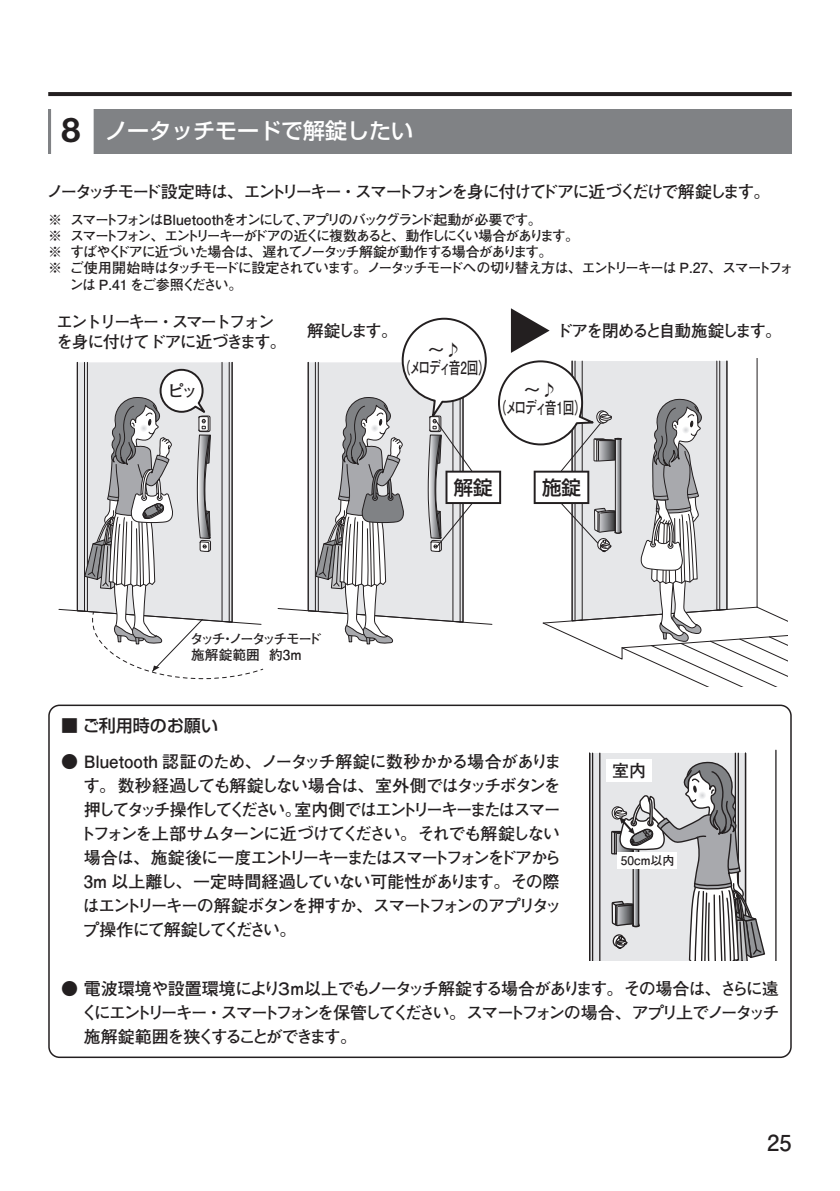
<style>
.page{position:relative;width:840px;height:1191px;background:#fff}
.page>*{position:absolute;margin:0;border:0;box-sizing:border-box;transform-origin:0 0}
.t1{font:500 22px "Shin Go Pro";color:#fff}
.t2{font:700 22px "Futo Go B101 Pro";color:#231f20}
.t3{font:500 19.4px "Shin Go Pr 5";color:#231f20}
.t4{font:700 17px/24px "Futo Go B101 Pro";letter-spacing:-.095em;color:#231f20}
.t5{font:700 17px/24px "Futo Go B101 Pro";letter-spacing:-.115em;color:#231f20;text-align:justify}
.t6{font:500 17px "Shin Go Pro";color:#231f20}
.t7{font:700 16.6px/20px "Futo Go B101 Pro";letter-spacing:-.14em;color:#231f20}
.t8{font:700 16.6px/17.6px "Futo Go B101 Pro";letter-spacing:-.12em;color:#231f20;text-align:center}
.t9{font:700 16.6px "Futo Go B101 Pro";letter-spacing:-.11em;color:#231f20}
.t10{font:700 14px/16px "Futo Go B101 Pro";letter-spacing:-.11em;color:#231f20}
.t11{font:700 14px "Futo Go B101 Pro";letter-spacing:-.13em;color:#231f20}
.t12{font:700 13.8px/16.4px "Futo Go B101 Pro";letter-spacing:-.115em;color:#231f20}
.t13{font:700 12px "Futo Go B101 Pro";color:#231f20}
.s1{font-family:"Helvetica Neue LT Std";font-weight:700;font-size:34px;color:#231f20}
</style>
<div class="page">
<svg style="left:48px;top:92px;width:743px;height:4px;background:#262223"></svg>
<div style="left:48px;top:109px;width:743px;height:44px;background:#808285"></div>
<div style="left:51px;top:106px;width:43px;height:50px;background:#fff"></div>
<svg style="left:58px;top:362px;width:206px;height:317px"></svg>
<svg style="left:277px;top:308px;width:510px;height:378px"></svg>
<div style="left:48px;top:704px;width:743px;height:354px;border:2px solid #231f20;border-radius:11px"></div>
<hr style="left:774px;top:750px;width:2px;height:211px;background:#231f20">
<svg style="left:589px;top:752px;width:176px;height:209px"></svg>
<div style="left:617px;top:852px;width:59px;height:17px;background:#fff"></div>
<div style="left:606px;top:759px;width:45px;height:23px;background:#fff"></div>
<p class="t1" style="left:61px;top:113px;width:353px"><span class="s1">8</span> ノータッチモードで解錠したい</p>
<p class="t5" style="left:47px;top:177px;width:724px">ノータッチモード設定時は、エントリーキー・スマートフォンを身に付けてドアに近づくだけで解錠します。</p>
<p class="t10" style="left:48px;top:210px;width:746px">※ スマートフォンはBluetoothをオンにして、アプリのバックグランド起動が必要です。<br>※ スマートフォン、エントリーキーがドアの近くに複数あると、動作しにくい場合があります。<br>※ すばやくドアに近づいた場合は、遅れてノータッチ解錠が動作する場合があります。<br>※ ご使用開始時はタッチモードに設定されています。ノータッチモードへの切り替え方は、エントリーキーは P.27、スマートフォ</p>
<p class="t11" style="left:70px;top:274px;width:174px">ンは P.41 をご参照ください。</p>
<p class="t7" style="left:57px;top:309px;width:231px">エントリーキー・スマートフォンを身に付けてドアに近づきます。</p>
<p class="t7" style="left:307px;top:318px;width:92px">解錠します。</p>
<p class="t9" style="left:556px;top:317px;width:226px">ドアを閉めると自動施錠します。</p>
<p class="t7" style="left:167px;top:378px;width:32px">ピッ</p>
<p class="t8" style="left:398px;top:339px;width:93px">～♪<br>（メロディ音2回）</p>
<p class="t8" style="left:494px;top:379px;width:93px">～♪<br>（メロディ音1回）</p>
<p class="t3" style="left:453px;top:471px;width:40px">解錠</p>
<p class="t3" style="left:541px;top:471px;width:40px">施錠</p>
<p class="t12" style="left:190px;top:628px;width:134px">タッチ・ノータッチモード施解錠範囲 約3m</p>
<p class="t6" style="left:61px;top:712px;width:158px">■ ご利用時のお願い</p>
<p class="t4" style="left:79px;top:747px;width:484px;text-indent:-18px">● Bluetooth 認証のため、ノータッチ解錠に数秒かかる場合があります。数秒経過しても解錠しない場合は、室外側ではタッチボタンを押してタッチ操作してください。室内側ではエントリーキーまたはスマートフォンを上部サムターンに近づけてください。それでも解錠しない場合は、施錠後に一度エントリーキーまたはスマートフォンをドアから3m 以上離し、一定時間経過していない可能性があります。その際はエントリーキーの解錠ボタンを押すか、スマートフォンのアプリタップ操作にて解錠してください。</p>
<p class="t5" style="left:611px;top:756px;width:35px">室内</p>
<p class="t13" style="left:620px;top:851px;width:55px">50cm以内</p>
<p class="t5" style="left:82px;top:974px;width:699px;text-indent:-21px">● 電波環境や設置環境により３ｍ以上でもノータッチ解錠する場合があります。その場合は、さらに遠くにエントリーキー・スマートフォンを保管してください。スマートフォンの場合、アプリ上でノータッチ施解錠範囲を狭くすることができます。</p>
<p class="t2" style="left:766px;top:1125px;width:26px">25</p>
</div>
